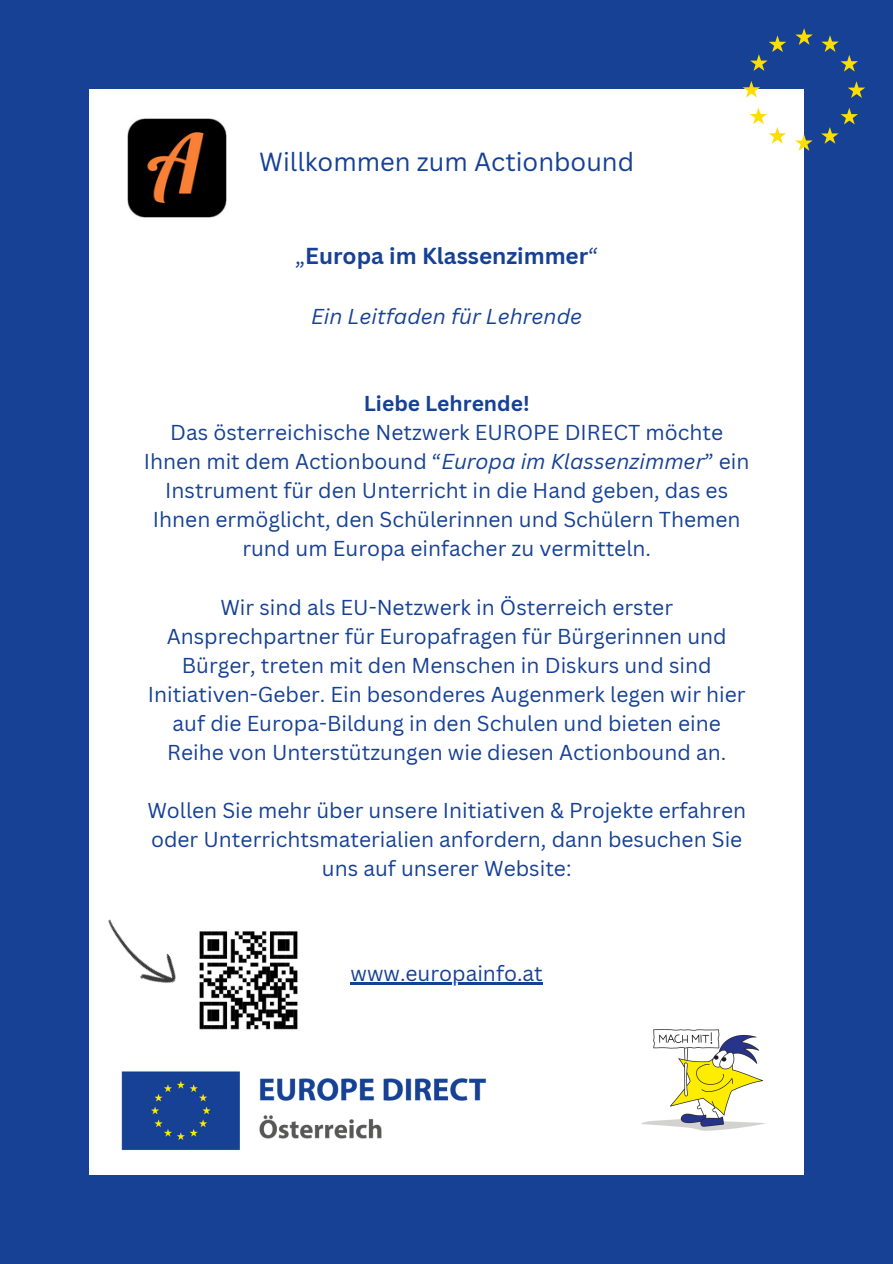
<style>
.page{position:relative;width:893px;height:1264px;background:#fff}
.page>*{position:absolute;margin:0;border:0;box-sizing:border-box;transform-origin:0 0}
.t1{font:25.5px "Canva Sans";color:#164194}
.t2{font:700 22.5px "Canva Sans";color:#164194}
.t3{font:21px/29px "Canva Sans";color:#164194;text-align:center}
.t4{font:italic 21px "Canva Sans";color:#164194}
.t5{font:700 21px "Canva Sans";color:#164194}
.s1{font-weight:400}
.s2{font-style:italic}
</style>
<div class="page">
<div style="left:0;top:0;width:892px;height:1263px;background:#164194"></div>
<div style="left:89px;top:89px;width:715px;height:1085px;background:#fff"></div>
<svg style="left:795px;top:28px;width:17px;height:17px"></svg>
<svg style="left:821px;top:35px;width:37px;height:37px"></svg>
<svg style="left:848px;top:81px;width:17px;height:17px"></svg>
<svg style="left:821px;top:108px;width:37px;height:36px"></svg>
<svg style="left:795px;top:134px;width:17px;height:17px"></svg>
<svg style="left:749px;top:108px;width:37px;height:36px"></svg>
<svg style="left:743px;top:81px;width:17px;height:17px"></svg>
<svg style="left:750px;top:35px;width:36px;height:36px"></svg>
<img style="left:121px;top:1071px;width:366px;height:79px">
<hr style="left:350px;top:982px;width:193px;height:2px;background:#164194">
<img style="left:127px;top:118px;width:99px;height:99px">
<img style="left:199px;top:931px;width:99px;height:99px">
<img style="left:108px;top:919px;width:68px;height:64px">
<img style="left:641px;top:1029px;width:124px;height:102px">
<h1 class="t1" style="left:259px;top:144px;width:376px">Willkommen zum Actionbound</h1>
<p class="t2" style="left:295px;top:240px;width:305px"><span class="s1">„</span>Europa im Klassenzimmer<span class="s1">“</span></p>
<p class="t4" style="left:311px;top:302px;width:272px">Ein Leitfaden für Lehrende</p>
<p class="t5" style="left:364px;top:389px;width:167px">Liebe Lehrende!</p>
<p class="t3" style="left:144px;top:418px;width:607px">Das österreichische Netzwerk EUROPE DIRECT möchte Ihnen mit dem Actionbound “<span class="s2">Europa im Klassenzimmer</span>” ein Instrument für den Unterricht in die Hand geben, das es Ihnen ermöglicht, den Schülerinnen und Schülern Themen rund um Europa einfacher zu vermitteln.</p>
<p class="t3" style="left:148px;top:592px;width:599px">Wir sind als EU-Netzwerk in Österreich erster Ansprechpartner für Europafragen für Bürgerinnen und Bürger, treten mit den Menschen in Diskurs und sind Initiativen-Geber. Ein besonderes Augenmerk legen wir hier auf die Europa-Bildung in den Schulen und bieten eine Reihe von Unterstützungen wie diesen Actionbound an.</p>
<p class="t3" style="left:147px;top:795px;width:600px">Wollen Sie mehr über unsere Initiativen &amp; Projekte erfahren oder Unterrichtsmaterialien anfordern, dann besuchen Sie uns auf unserer Website:</p>
<p class="t3" style="left:350px;top:958px;width:194px">www.europainfo.at</p>
</div>
